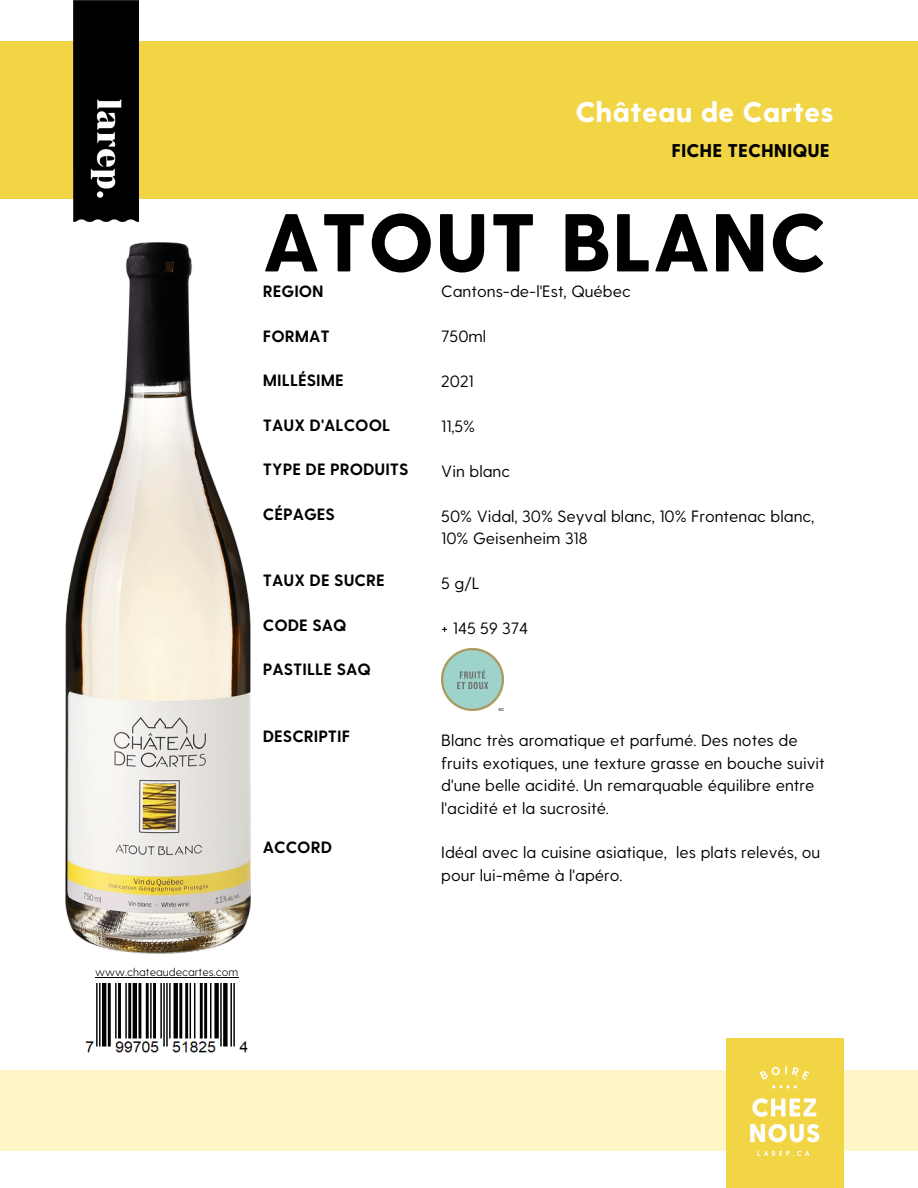
<style>
.page{position:relative;width:918px;height:1188px;background:#fff}
.page>*{position:absolute;margin:0;border:0;box-sizing:border-box;transform-origin:0 0}
.t1{font:800 81.9px "Greycliff CF";color:#000}
.t2{font:800 28.5px "Greycliff CF";color:#fff}
.t3{font:800 18.45px "Greycliff CF";color:#000}
.t4{font:16.35px/22.5px "Greycliff CF";color:#000}
.t5{font:700 16.35px "Greycliff CF";color:#000}
.t6{font:300 11.25px "Greycliff CF";color:#000}
</style>
<div class="page">
<div style="left:0;top:41px;width:918px;height:158px;background:#f1d544"></div>
<div style="left:0;top:1071px;width:918px;height:79px;background:#fff6c7"></div>
<img style="left:85px;top:984px;width:163px;height:69px">
<hr style="left:95px;top:977px;width:143px;height:1px;background:#000">
<div style="left:726px;top:1038px;width:117px;height:150px;background:#f1d544"></div>
<img style="left:65px;top:243px;width:186px;height:711px">
<img style="left:441px;top:648px;width:62px;height:62px">
<img style="left:73px;top:0;width:66px;height:222px">
<img style="left:750px;top:1066px;width:70px;height:89px">
<h2 class="t2" style="left:575px;top:93px;width:260px">Château de Cartes</h2>
<p class="t3" style="left:671px;top:138px;width:160px">FICHE TECHNIQUE</p>
<h1 class="t1" style="left:262px;top:189px;width:566px">ATOUT BLANC</h1>
<p class="t5" style="left:263px;top:281px;width:62px">REGION</p>
<p class="t5" style="left:263px;top:325px;width:68px">FORMAT</p>
<p class="t5" style="left:263px;top:370px;width:83px">MILLÉSIME</p>
<p class="t5" style="left:263px;top:414px;width:129px">TAUX D'ALCOOL</p>
<p class="t5" style="left:263px;top:459px;width:147px">TYPE DE PRODUITS</p>
<p class="t5" style="left:263px;top:503px;width:74px">CÉPAGES</p>
<p class="t4" style="left:441px;top:279px;width:191px">Cantons-de-l'Est, Québec</p>
<p class="t4" style="left:441px;top:324px;width:47px">750ml</p>
<p class="t4" style="left:441px;top:369px;width:34px">2021</p>
<p class="t4" style="left:441px;top:414px;width:35px">11,5%</p>
<p class="t4" style="left:441px;top:459px;width:70px">Vin blanc</p>
<p class="t4" style="left:441px;top:504px;width:375px">50% Vidal, 30% Seyval blanc, 10% Frontenac blanc,<br>10% Geisenheim 318</p>
<p class="t4" style="left:441px;top:571px;width:40px">5 g/L</p>
<p class="t4" style="left:441px;top:616px;width:88px">+ 145 59 374</p>
<p class="t5" style="left:263px;top:570px;width:123px">TAUX DE SUCRE</p>
<p class="t5" style="left:263px;top:614px;width:85px">CODE SAQ</p>
<p class="t5" style="left:263px;top:659px;width:109px">PASTILLE SAQ</p>
<p class="t5" style="left:263px;top:725px;width:89px">DESCRIPTIF</p>
<p class="t5" style="left:263px;top:837px;width:71px">ACCORD</p>
<p class="t4" style="left:441px;top:728px;width:385px">Blanc très aromatique et parfumé. Des notes de fruits exotiques, une texture grasse en bouche suivit d'une belle acidité. Un remarquable équilibre entre l'acidité et la sucrosité.</p>
<p class="t4" style="left:441px;top:841px;width:381px">Idéal avec la cuisine asiatique, les plats relevés, ou pour lui-même à l'apéro.</p>
<p class="t6" style="left:95px;top:965px;width:145px">www.chateaudecartes.com</p>
</div>
